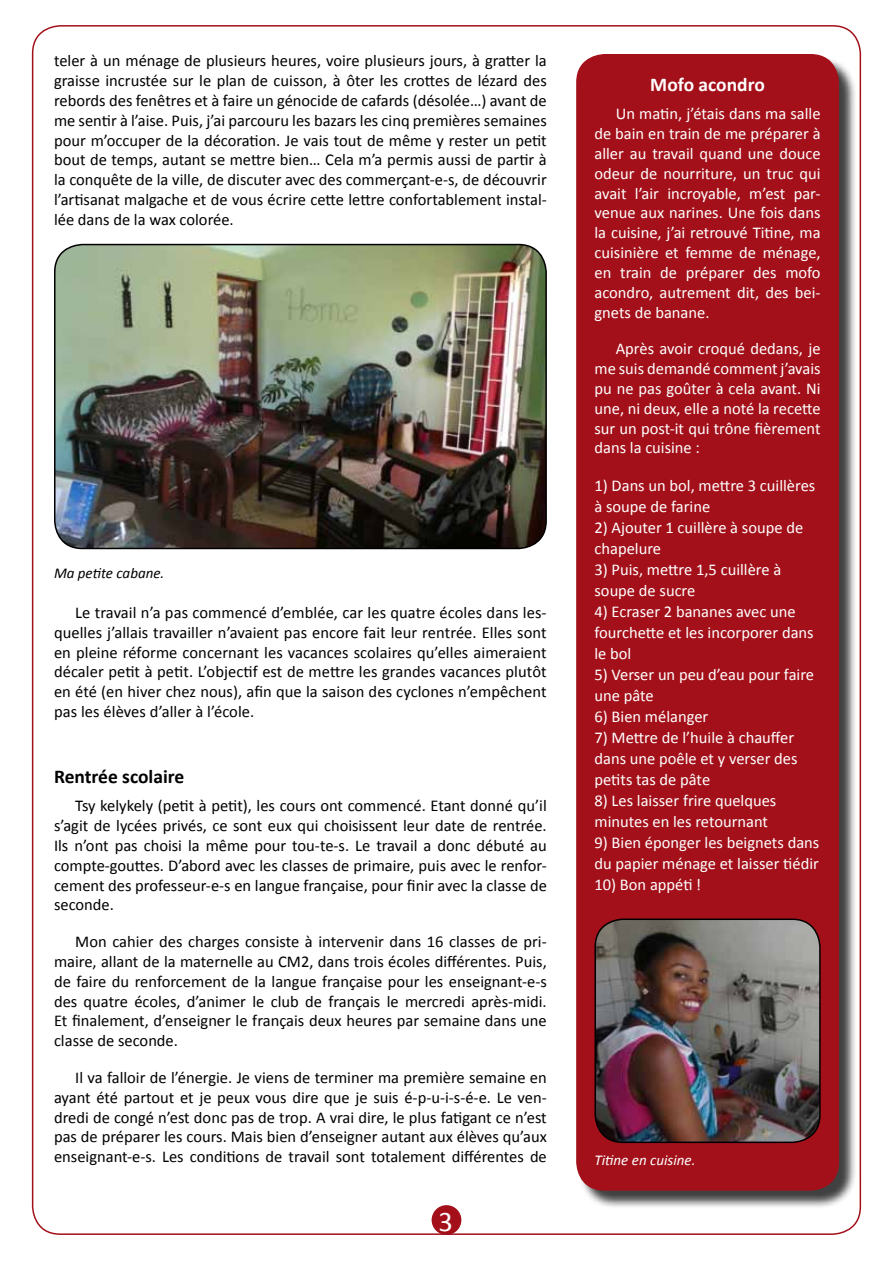
<style>
.page{position:relative;width:893px;height:1263px;background:#fff}
.page>*{position:absolute;margin:0;border:0;box-sizing:border-box;transform-origin:0 0}
.t1{font:28.5px "Calibri";color:#fff}
.t2{font:700 19.5px "Calibri";color:#000}
.t3{font:700 19.5px "Calibri";color:#fff}
.t4{font:16.5px/19.8px "Calibri";color:#000;text-align:justify}
.t5{font:16.5px/19.8px "Calibri";color:#fff}
.t6{font:italic 15px "Calibri";color:#fff}
.t7{font:italic 15px "Calibri";color:#000}
</style>
<div class="page">
<div style="left:432px;top:1206px;width:29px;height:28px;background:#a3101a;border-radius:50%"></div>
<div style="left:432px;top:1205px;width:29px;height:30px;border:2px solid #a3101a;border-radius:50%"></div>
<div style="left:578px;top:56px;width:280px;height:1153px;background:#000;opacity:.75"></div>
<div style="left:577px;top:55px;width:261px;height:1135px;background:#a3101a;border-radius:28px"></div>
<div style="left:576px;top:54px;width:263px;height:1137px;border:2px solid #a3101a;border-radius:28px"></div>
<img style="left:597px;top:921px;width:223px;height:221px">
<div style="left:594px;top:918px;width:227px;height:225px;border:2px solid #000;border-radius:28px"></div>
<img style="left:55px;top:245px;width:491px;height:303px">
<div style="left:54px;top:244px;width:493px;height:305px;border:2px solid #000;border-radius:28px"></div>
<p class="t4" style="left:54px;top:51px;width:494px">teler à un ménage de plusieurs heures, voire plusieurs jours, à gratter la graisse incrustée sur le plan de cuisson, à ôter les crottes de lézard des rebords des fenêtres et à faire un génocide de cafards (désolée…) avant de me sentir à l’aise. Puis, j’ai parcouru les bazars les cinq premières semaines pour m’occuper de la décoration. Je vais tout de même y rester un petit bout de temps, autant se mettre bien… Cela m’a permis aussi de partir à la conquête de la ville, de discuter avec des commerçant-e-s, de découvrir l’artisanat malgache et de vous écrire cette lettre confortablement instal&shy;lée dans de la wax colorée.</p>
<p class="t7" style="left:54px;top:563px;width:112px">Ma petite cabane.</p>
<p class="t4" style="left:54px;top:603px;width:494px;text-indent:21px">Le travail n’a pas commencé d’emblée, car les quatre écoles dans les&shy;quelles j’allais travailler n’avaient pas encore fait leur rentrée. Elles sont en pleine réforme concernant les vacances scolaires qu’elles aimeraient décaler petit à petit. L’objectif est de mettre les grandes vacances plutôt en été (en hiver chez nous), afin que la saison des cyclones n’empêchent pas les élèves d’aller à l’école.</p>
<p class="t2" style="left:54px;top:764px;width:132px">Rentrée scolaire</p>
<p class="t4" style="left:54px;top:796px;width:494px;text-indent:21px">Tsy kelykely (petit à petit), les cours ont commencé. Etant donné qu’il s’agit de lycées privés, ce sont eux qui choisissent leur date de rentrée.<br>Ils n’ont pas choisi la même pour tou-te-s. Le travail a donc débuté au compte-gouttes. D’abord avec les classes de primaire, puis avec le renfor&shy;cement des professeur-e-s en langue française, pour finir avec la classe de seconde.</p>
<p class="t4" style="left:54px;top:932px;width:494px;text-indent:21px">Mon cahier des charges consiste à intervenir dans 16 classes de pri&shy;maire, allant de la maternelle au CM2, dans trois écoles différentes. Puis, de faire du renforcement de la langue française pour les enseignant-e-s des quatre écoles, d’animer le club de français le mercredi après-midi.<br>Et finalement, d’enseigner le français deux heures par semaine dans une classe de seconde.</p>
<p class="t4" style="left:54px;top:1068px;width:494px;text-indent:21px">Il va falloir de l’énergie. Je viens de terminer ma première semaine en ayant été partout et je peux vous dire que je suis é-p-u-i-s-é-e. Le ven&shy;dredi de congé n’est donc pas de trop. A vrai dire, le plus fatigant ce n’est pas de préparer les cours. Mais bien d’enseigner autant aux élèves qu’aux enseignant-e-s. Les conditions de travail sont totalement différentes de</p>
<h1 class="t1" style="left:439px;top:1203px;width:16px">3</h1>
<p class="t3" style="left:650px;top:72px;width:116px">Mofo acondro</p>
<p class="t5" style="left:594px;top:104px;width:228px;text-align:justify;text-indent:21px">Un matin, j’étais dans ma salle de bain en train de me préparer à aller au travail quand une douce odeur de nourriture, un truc qui avait l’air incroyable, m’est par&shy;venue aux narines. Une fois dans la cuisine, j’ai retrouvé Titine, ma cuisinière et femme de ménage, en train de préparer des mofo acondro, autrement dit, des bei&shy;gnets de banane.</p>
<p class="t5" style="left:594px;top:339px;width:228px;text-align:justify;text-indent:21px">Après avoir croqué dedans, je me suis demandé comment j’avais pu ne pas goûter à cela avant. Ni une, ni deux, elle a noté la recette sur un post-it qui trône fièrement dans la cuisine :</p>
<p class="t5" style="left:594px;top:475px;width:222px;line-height:21px">1) Dans un bol, mettre 3 cuillères à soupe de farine</p>
<p class="t5" style="left:594px;top:517px;width:210px;line-height:21px">2) Ajouter 1 cuillère à soupe de chapelure</p>
<p class="t5" style="left:594px;top:559px;width:188px;line-height:21px">3) Puis, mettre 1,5 cuillère à soupe de sucre</p>
<p class="t5" style="left:594px;top:601px;width:221px;line-height:21px">4) Ecraser 2 bananes avec une fourchette et les incorporer dans le bol</p>
<p class="t5" style="left:594px;top:664px;width:221px;line-height:21px">5) Verser un peu d’eau pour faire une pâte</p>
<p class="t5" style="left:594px;top:707px;width:115px">6) Bien mélanger</p>
<p class="t5" style="left:594px;top:727px;width:205px;line-height:21px">7) Mettre de l’huile à chauffer dans une poêle et y verser des petits tas de pâte</p>
<p class="t5" style="left:594px;top:790px;width:183px;line-height:21px">8) Les laisser frire quelques minutes en les retournant</p>
<p class="t5" style="left:594px;top:832px;width:226px;line-height:21px">9) Bien éponger les beignets dans du papier ménage et laisser tiédir</p>
<p class="t5" style="left:594px;top:875px;width:108px">10) Bon appéti !</p>
<p class="t6" style="left:594px;top:1149px;width:102px">Titine en cuisine.</p>
</div>
